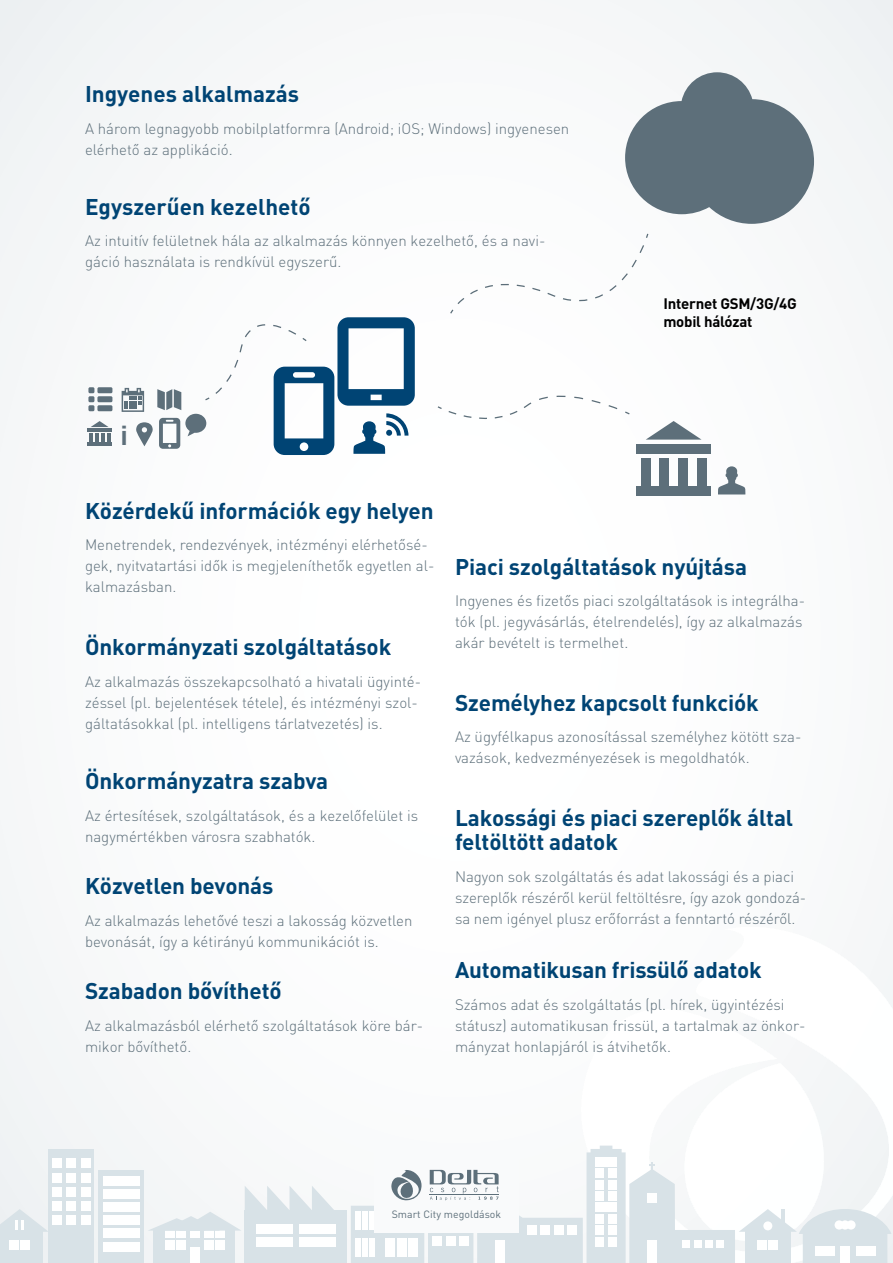
<style>
.page{position:relative;width:893px;height:1263px;background:#fafbfc}
.page>*{position:absolute;margin:0;border:0;box-sizing:border-box;transform-origin:0 0}
.t1{font:700 27px "DIN Pro";color:#5d6f7a}
.t2{font:700 22.5px/24px "DIN Pro";letter-spacing:-.005em;color:#004474}
.t3{font:300 15px/21px "DIN Pro";color:#5d6f7a}
.t4{font:700 15px/18px "DIN Pro";letter-spacing:-.015em;color:#000}
.t5{font:10.5px "DIN Pro";letter-spacing:.005em;color:#5d6f7a}
</style>
<div class="page">
<div style="left:49px;top:1149px;width:45px;height:114px;background:#d8e2e7"></div>
<div style="left:53px;top:1159px;width:9px;height:9px;background:#fff"></div>
<div style="left:53px;top:1173px;width:9px;height:9px;background:#fff"></div>
<div style="left:53px;top:1187px;width:9px;height:9px;background:#fff"></div>
<div style="left:53px;top:1201px;width:9px;height:9px;background:#fff"></div>
<div style="left:53px;top:1215px;width:9px;height:9px;background:#fff"></div>
<div style="left:67px;top:1159px;width:9px;height:9px;background:#fff"></div>
<div style="left:67px;top:1173px;width:9px;height:9px;background:#fff"></div>
<div style="left:67px;top:1187px;width:9px;height:9px;background:#fff"></div>
<div style="left:67px;top:1201px;width:9px;height:9px;background:#fff"></div>
<div style="left:67px;top:1215px;width:9px;height:9px;background:#fff"></div>
<div style="left:81px;top:1159px;width:9px;height:9px;background:#fff"></div>
<div style="left:81px;top:1173px;width:9px;height:9px;background:#fff"></div>
<div style="left:81px;top:1187px;width:9px;height:9px;background:#fff"></div>
<div style="left:81px;top:1201px;width:9px;height:9px;background:#fff"></div>
<div style="left:81px;top:1215px;width:9px;height:9px;background:#fff"></div>
<div style="left:98px;top:1170px;width:46px;height:93px;background:#d8e2e7"></div>
<div style="left:103px;top:1176px;width:36px;height:9px;background:#fff"></div>
<div style="left:103px;top:1189px;width:36px;height:9px;background:#fff"></div>
<div style="left:103px;top:1202px;width:36px;height:9px;background:#fff"></div>
<div style="left:103px;top:1215px;width:36px;height:9px;background:#fff"></div>
<div style="left:103px;top:1229px;width:36px;height:9px;background:#fff"></div>
<div style="left:103px;top:1242px;width:36px;height:9px;background:#fff"></div>
<div style="left:245px;top:1210px;width:102px;height:53px;background:#d8e2e7"></div>
<div style="left:256px;top:1224px;width:37px;height:9px;background:#fff"></div>
<div style="left:299px;top:1224px;width:37px;height:9px;background:#fff"></div>
<div style="left:256px;top:1238px;width:37px;height:9px;background:#fff"></div>
<div style="left:299px;top:1238px;width:37px;height:9px;background:#fff"></div>
<div style="left:0;top:1228px;width:42px;height:35px;background:#d8e2e7"></div>
<div style="left:9px;top:1240px;width:9px;height:9px;background:#fff"></div>
<div style="left:21px;top:1240px;width:9px;height:9px;background:#fff"></div>
<svg style="left:0;top:1209px;width:49px;height:23px"></svg>
<div style="left:153px;top:1229px;width:82px;height:34px;background:#d8e2e7"></div>
<div style="left:165px;top:1240px;width:9px;height:9px;background:#fff"></div>
<div style="left:165px;top:1229px;width:9px;height:9px;background:#fff"></div>
<div style="left:204px;top:1240px;width:9px;height:9px;background:#fff"></div>
<div style="left:204px;top:1229px;width:9px;height:9px;background:#fff"></div>
<div style="left:190px;top:1229px;width:9px;height:9px;background:#fff"></div>
<div style="left:177px;top:1240px;width:9px;height:9px;background:#fff"></div>
<div style="left:177px;top:1229px;width:9px;height:9px;background:#fff"></div>
<div style="left:216px;top:1240px;width:9px;height:9px;background:#fff"></div>
<div style="left:216px;top:1229px;width:9px;height:9px;background:#fff"></div>
<div style="left:190px;top:1247px;width:10px;height:16px;background:#fff"></div>
<svg style="left:149px;top:1186px;width:185px;height:44px"></svg>
<svg style="left:351px;top:1146px;width:540px;height:117px"></svg>
<hr style="left:430px;top:1195px;width:69px;height:1px;background:#5d6f7a">
<svg style="left:625px;top:72px;width:189px;height:152px"></svg>
<svg style="left:450px;top:233px;width:199px;height:81px"></svg>
<svg style="left:718px;top:466px;width:28px;height:28px"></svg>
<div style="left:636px;top:486px;width:75px;height:9px;background:#5d6f7a"></div>
<div style="left:636px;top:444px;width:75px;height:9px;background:#5d6f7a"></div>
<svg style="left:646px;top:421px;width:55px;height:19px"></svg>
<div style="left:641px;top:458px;width:9px;height:28px;background:#5d6f7a"></div>
<div style="left:660px;top:458px;width:9px;height:28px;background:#5d6f7a"></div>
<div style="left:678px;top:458px;width:10px;height:28px;background:#5d6f7a"></div>
<div style="left:697px;top:458px;width:9px;height:28px;background:#5d6f7a"></div>
<svg style="left:437px;top:395px;width:193px;height:24px"></svg>
<svg style="left:88px;top:387px;width:6px;height:24px"></svg>
<div style="left:97px;top:387px;width:15px;height:6px;background:#5d6f7a;border-radius:2px"></div>
<div style="left:97px;top:396px;width:15px;height:6px;background:#5d6f7a;border-radius:2px"></div>
<div style="left:97px;top:405px;width:15px;height:6px;background:#5d6f7a;border-radius:2px"></div>
<hr style="left:88px;top:442px;width:24px;height:3px;background:#5d6f7a">
<hr style="left:88px;top:429px;width:24px;height:3px;background:#5d6f7a">
<svg style="left:91px;top:421px;width:18px;height:6px"></svg>
<svg style="left:89px;top:433px;width:21px;height:9px"></svg>
<svg style="left:122px;top:317px;width:293px;height:138px"></svg>
<h2 class="t2" style="left:85px;top:81px;width:216px">Ingyenes alkalmazás</h2>
<p class="t3" style="left:85px;top:117px;width:486px">A három legnagyobb mobilplatformra (Android; iOS; Windows) ingyenesen elérhető az applikáció.</p>
<h2 class="t2" style="left:85px;top:194px;width:227px">Egyszerűen kezelhető</h2>
<p class="t3" style="left:85px;top:230px;width:462px">Az intuitív felületnek hála az alkalmazás könnyen kezelhető, és a navi&shy;gáció használata is rendkívül egyszerű.</p>
<h1 class="t1" style="left:120px;top:417px;width:9px">i</h1>
<p class="t4" style="left:663px;top:294px;width:135px">Internet GSM/3G/4G mobil hálózat</p>
<h2 class="t2" style="left:85px;top:498px;width:350px">Közérdekű információk egy helyen</h2>
<p class="t3" style="left:85px;top:534px;width:351px">Menetrendek, rendezvények, intézményi elérhetősé&shy;gek, nyitvatartási idők is megjeleníthetők egyetlen al&shy;kalmazásban.</p>
<h2 class="t2" style="left:85px;top:634px;width:308px">Önkormányzati szolgáltatások</h2>
<p class="t3" style="left:85px;top:670px;width:338px">Az alkalmazás összekapcsolható a hivatali ügyinté&shy;zéssel (pl. bejelentések tétele), és intézményi szol&shy;gáltatásokkal (pl. intelligens tárlatvezetés) is.</p>
<h2 class="t2" style="left:85px;top:768px;width:245px">Önkormányzatra szabva</h2>
<p class="t3" style="left:85px;top:804px;width:335px">Az értesítések, szolgáltatások, és a kezelőfelület is nagymértékben városra szabhatók.</p>
<h2 class="t2" style="left:85px;top:873px;width:190px">Közvetlen bevonás</h2>
<p class="t3" style="left:85px;top:909px;width:329px">Az alkalmazás lehetővé teszi a lakosság közvetlen bevonását, így a kétirányú kommunikációt is.</p>
<h2 class="t2" style="left:85px;top:978px;width:198px">Szabadon bővíthető</h2>
<p class="t3" style="left:85px;top:1014px;width:340px">Az alkalmazásból elérhető szolgáltatások köre bár&shy;mikor bővíthető.</p>
<h2 class="t2" style="left:455px;top:554px;width:294px">Piaci szolgáltatások nyújtása</h2>
<p class="t3" style="left:455px;top:590px;width:352px">Ingyenes és fizetős piaci szolgáltatások is integrálha&shy;tók (pl. jegyvásárlás, ételrendelés), így az alkalmazás akár bevételt is termelhet.</p>
<h2 class="t2" style="left:455px;top:690px;width:305px">Személyhez kapcsolt funkciók</h2>
<p class="t3" style="left:455px;top:726px;width:348px">Az ügyfélkapus azonosítással személyhez kötött sza&shy;vazások, kedvezményezések is megoldhatók.</p>
<h2 class="t2" style="left:455px;top:805px;width:340px">Lakossági és piaci szereplők által feltöltött adatok</h2>
<p class="t3" style="left:455px;top:865px;width:353px">Nagyon sok szolgáltatás és adat lakossági és a piaci szereplők részéről kerül feltöltésre, így azok gondozá&shy;sa nem igényel plusz erőforrást a fenntartó részéről.</p>
<h2 class="t2" style="left:455px;top:957px;width:308px">Automatikusan frissülő adatok</h2>
<p class="t3" style="left:455px;top:993px;width:352px">Számos adat és szolgáltatás (pl. hírek, ügyintézési státusz) automatikusan frissül, a tartalmak az önkor&shy;mányzat honlapjáról is átvihetők.</p>
<p class="t5" style="left:392px;top:1207px;width:111px">Smart City megoldások</p>
</div>
